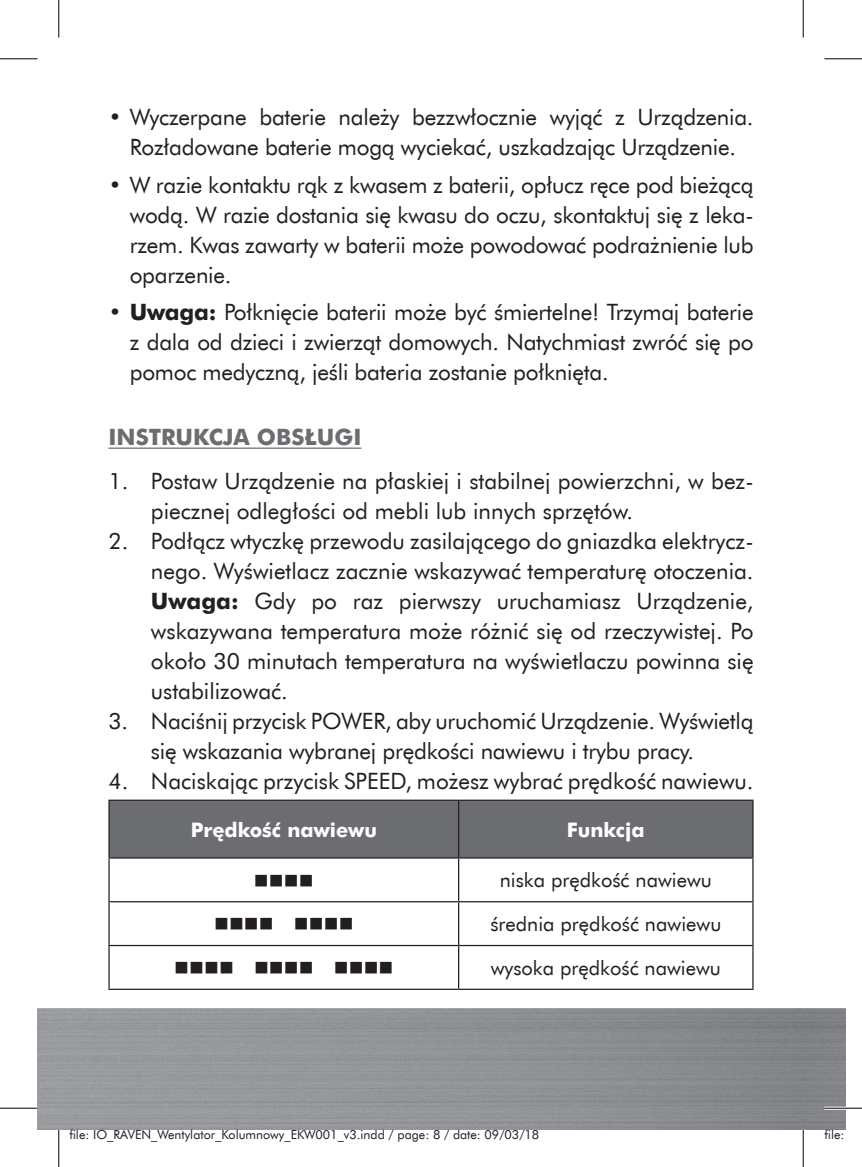
<style>
.page{position:relative;width:862px;height:1167px;background:#fff}
.page>*{position:absolute;margin:0;border:0;box-sizing:border-box;transform-origin:0 0}
.t1{font:22.5px/30px "Futura EU";letter-spacing:-.01em;color:#231f20;text-align:justify}
.t2{font:700 22.5px "Futura EU";color:#6c6d70}
.t3{font:20px "Futura EU";color:#231f20}
.t4{font:20px "Wingdings";color:#231f20}
.t5{font:700 20px "Futura EU";color:#fff}
.t6{font:12.5px "Futura EU";color:#231f20}
.s1{font-weight:700}
</style>
<div class="page">
<hr style="left:108px;top:447px;width:253px;height:2px;background:#6c6d70">
<div style="left:110px;top:800px;width:642px;height:57px;background:#6c6d70"></div>
<hr style="left:108px;top:799px;width:350px;height:1px;background:#231f20">
<hr style="left:108px;top:800px;width:2px;height:57px;background:#231f20">
<hr style="left:458px;top:799px;width:295px;height:1px;background:#231f20">
<hr style="left:458px;top:800px;width:1px;height:57px;background:#231f20">
<hr style="left:752px;top:800px;width:1px;height:57px;background:#231f20">
<hr style="left:108px;top:857px;width:350px;height:1px;background:#231f20">
<hr style="left:458px;top:857px;width:295px;height:1px;background:#231f20">
<hr style="left:458px;top:858px;width:1px;height:43px;background:#231f20">
<hr style="left:752px;top:858px;width:1px;height:43px;background:#231f20">
<hr style="left:458px;top:901px;width:295px;height:1px;background:#231f20">
<hr style="left:458px;top:902px;width:1px;height:42px;background:#231f20">
<hr style="left:752px;top:902px;width:1px;height:42px;background:#231f20">
<hr style="left:458px;top:944px;width:295px;height:2px;background:#231f20">
<hr style="left:458px;top:946px;width:1px;height:42px;background:#231f20">
<hr style="left:752px;top:946px;width:1px;height:42px;background:#231f20">
<hr style="left:458px;top:988px;width:295px;height:1px;background:#231f20">
<hr style="left:108px;top:858px;width:2px;height:43px;background:#231f20">
<hr style="left:108px;top:902px;width:2px;height:42px;background:#231f20">
<hr style="left:108px;top:944px;width:350px;height:2px;background:#231f20">
<hr style="left:108px;top:946px;width:2px;height:42px;background:#231f20">
<hr style="left:108px;top:988px;width:350px;height:1px;background:#231f20">
<hr style="left:108px;top:901px;width:350px;height:1px;background:#231f20">
<hr style="left:0;top:58px;width:38px;height:1px;background:#000">
<hr style="left:824px;top:58px;width:38px;height:1px;background:#000">
<hr style="left:0;top:1107px;width:38px;height:1px;background:#000">
<hr style="left:824px;top:1107px;width:38px;height:1px;background:#000">
<hr style="left:58px;top:0;width:1px;height:37px;background:#000">
<hr style="left:58px;top:1129px;width:1px;height:37px;background:#000">
<hr style="left:802px;top:0;width:1px;height:37px;background:#000">
<hr style="left:802px;top:1129px;width:1px;height:37px;background:#000">
<p class="t1" style="left:108px;top:103px;width:646px;text-align:center">• Wyczerpane baterie należy bezzwłocznie wyjąć z Urządzenia.<br>Rozładowane baterie mogą wyciekać, uszkadzając Urządzenie.</p>
<p class="t1" style="left:130px;top:170px;width:625px;text-indent:-21px">• W razie kontaktu rąk z kwasem z baterii, opłucz ręce pod bieżącą wodą. W razie dostania się kwasu do oczu, skontaktuj się z leka&shy;rzem. Kwas zawarty w baterii może powodować podrażnienie lub oparzenie.</p>
<p class="t1" style="left:130px;top:297px;width:625px;text-indent:-21px"><span class="s1">• Uwaga:</span> Połknięcie baterii może być śmiertelne! Trzymaj baterie z dala od dzieci i zwierząt domowych. Natychmiast zwróć się po pomoc medyczną, jeśli bateria zostanie połknięta.</p>
<p class="t2" style="left:108px;top:423px;width:254px">INSTRUKCJA OBSŁUGI</p>
<p class="t1" style="left:151px;top:467px;width:604px;text-indent:-43px">1. Postaw Urządzenie na płaskiej i stabilnej powierzchni, w bez&shy;piecznej odległości od mebli lub innych sprzętów.</p>
<p class="t1" style="left:151px;top:527px;width:604px;text-indent:-43px">2. Podłącz wtyczkę przewodu zasilającego do gniazdka elektrycz&shy;nego. Wyświetlacz zacznie wskazywać temperaturę otoczenia.<br><span class="s1">Uwaga:</span> Gdy po raz pierwszy uruchamiasz Urządzenie, wskazywana temperatura może różnić się od rzeczywistej. Po około 30 minutach temperatura na wyświetlaczu powinna się ustabilizować.</p>
<p class="t1" style="left:151px;top:707px;width:604px;text-indent:-43px">3. Naciśnij przycisk POWER, aby uruchomić Urządzenie. Wyświetlą się wskazania wybranej prędkości nawiewu i trybu pracy.</p>
<p class="t1" style="left:108px;top:767px;width:646px">4. Naciskając przycisk SPEED, możesz wybrać prędkość nawiewu.</p>
<p class="t5" style="left:191px;top:817px;width:188px">Prędkość nawiewu</p>
<p class="t5" style="left:567px;top:817px;width:79px">Funkcja</p>
<p class="t4" style="left:254px;top:869px;width:61px">■■■■</p>
<p class="t3" style="left:500px;top:867px;width:213px">niska prędkość nawiewu</p>
<p class="t4" style="left:214px;top:913px;width:141px">■■■■ ■■■■</p>
<p class="t3" style="left:490px;top:911px;width:232px">średnia prędkość nawiewu</p>
<p class="t4" style="left:174px;top:957px;width:221px">■■■■ ■■■■ ■■■■</p>
<p class="t3" style="left:491px;top:955px;width:232px">wysoka prędkość nawiewu</p>
<p class="t6" style="left:69px;top:1126px;width:471px">file: IO_RAVEN_Wentylator_Kolumnowy_EKW001_v3.indd / page: 8 / date: 09/03/18</p>
<p class="t6" style="left:824px;top:1126px;width:39px">file: IO</p>
</div>
